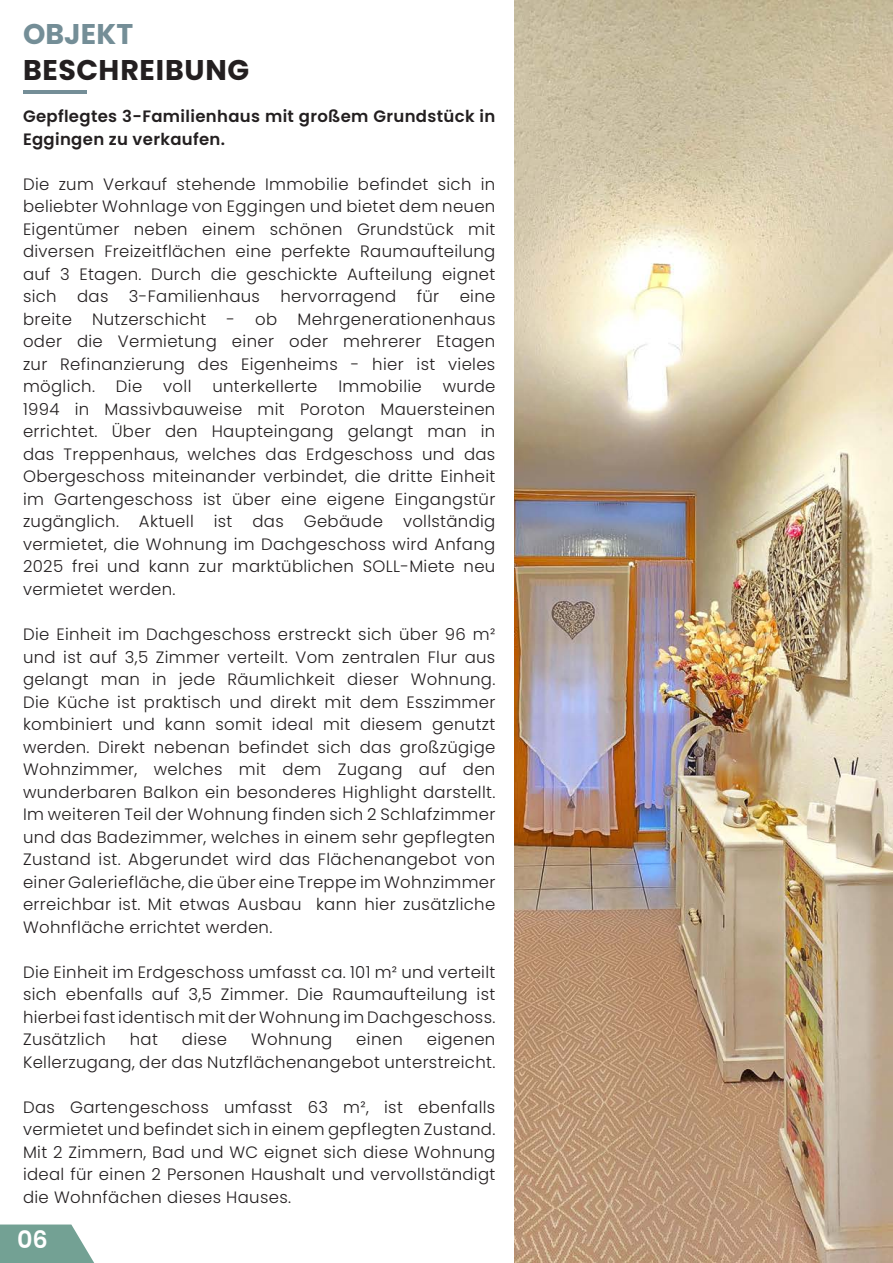
<style>
.page{position:relative;width:893px;height:1263px;background:#fff}
.page>*{position:absolute;margin:0;border:0;box-sizing:border-box;transform-origin:0 0}
.t1{font:700 28.5px "Poppins";letter-spacing:.025em;color:#231f20}
.t2{font:700 28.5px "Poppins";letter-spacing:.005em;color:#748e97}
.t3{font:600 24px "Poppins";color:#fff}
.t4{font:300 16.5px/22.5px "Poppins";letter-spacing:.02em;color:#231f20;text-align:justify}
.t5{font:600 16.5px/22.5px "Poppins";letter-spacing:.02em;color:#231f20}
</style>
<div class="page">
<img style="left:514px;top:0;width:379px;height:1263px">
<hr style="left:23px;top:91px;width:64px;height:3px;background:#748e97">
<svg style="left:0;top:1224px;width:94px;height:39px"></svg>
<p class="t2" style="left:23px;top:18px;width:112px">OBJEKT</p>
<p class="t1" style="left:23px;top:54px;width:228px">BESCHREIBUNG</p>
<p class="t5" style="left:23px;top:105px;width:474px">Gepflegtes 3-Familienhaus mit großem Grundstück in<br>Eggingen zu verkaufen.</p>
<p class="t4" style="left:23px;top:173px;width:474px">Die zum Verkauf stehende Immobilie befindet sich in beliebter Wohnlage von Eggingen und bietet dem neuen Eigentümer neben einem schönen Grundstück mit diversen Freizeitflächen eine perfekte Raumaufteilung auf 3 Etagen. Durch die geschickte Aufteilung eignet sich das 3-Familienhaus hervorragend für eine breite Nutzerschicht - ob Mehrgenerationenhaus oder die Vermietung einer oder mehrerer Etagen zur Refinanzierung des Eigenheims - hier ist vieles möglich.</p>
<p class="t4" style="left:116px;top:375px;width:28px">Die</p>
<p class="t4" style="left:163px;top:375px;width:30px">voll</p>
<p class="t4" style="left:212px;top:375px;width:107px">unterkellerte</p>
<p class="t4" style="left:338px;top:375px;width:85px">Immobilie</p>
<p class="t4" style="left:23px;top:375px;width:474px;text-indent:420px">wurde 1994 in Massivbauweise mit Poroton Mauersteinen errichtet. Über den Haupteingang gelangt man in das Treppenhaus, welches das Erdgeschoss und das Obergeschoss miteinander verbindet, die dritte Einheit im Gartengeschoss ist über eine eigene Eingangstür zugänglich. Aktuell ist das Gebäude vollständig vermietet, die Wohnung im Dachgeschoss wird Anfang 2025 frei und kann zur marktüblichen SOLL-Miete neu vermietet werden.</p>
<p class="t4" style="left:23px;top:623px;width:474px">Die Einheit im Dachgeschoss erstreckt sich über 96 m² und ist auf 3,5 Zimmer verteilt. Vom zentralen Flur aus gelangt man in jede Räumlichkeit dieser Wohnung.<br>Die Küche ist praktisch und direkt mit dem Esszimmer kombiniert und kann somit ideal mit diesem genutzt werden. Direkt nebenan befindet sich das großzügige Wohnzimmer, welches mit dem Zugang auf den wunderbaren Balkon ein besonderes Highlight darstellt.<br>Im weiteren Teil der Wohnung finden sich 2 Schlafzimmer und das Badezimmer, welches in einem sehr gepflegten Zustand ist. Abgerundet wird das Flächenangebot von einer Galeriefläche, die über eine Treppe im Wohnzimmer erreichbar ist. Mit etwas Ausbau kann hier zusätzliche Wohnfläche errichtet werden.</p>
<p class="t4" style="left:23px;top:961px;width:474px">Die Einheit im Erdgeschoss umfasst ca. 101 m² und verteilt sich ebenfalls auf 3,5 Zimmer. Die Raumaufteilung ist hierbei fast identisch mit der Wohnung im Dachgeschoss.<br>Zusätzlich</p>
<p class="t4" style="left:23px;top:1028px;width:474px;text-align:right">eigenen<br>Kellerzugang, der das Nutzflächenangebot unterstreicht.</p>
<p class="t4" style="left:23px;top:1096px;width:474px">Das Gartengeschoss umfasst 63 m², ist ebenfalls vermietet und befindet sich in einem gepflegten Zustand.<br>Mit 2 Zimmern, Bad und WC eignet sich diese Wohnung ideal für einen 2 Personen Haushalt und vervollständigt die Wohnfächen dieses Hauses.</p>
<p class="t4" style="left:130px;top:1028px;width:30px">hat</p>
<p class="t4" style="left:182px;top:1028px;width:47px">diese</p>
<p class="t4" style="left:251px;top:1028px;width:83px">Wohnung</p>
<p class="t4" style="left:356px;top:1028px;width:48px">einen</p>
<p class="t3" style="left:17px;top:1226px;width:32px">06</p>
</div>
